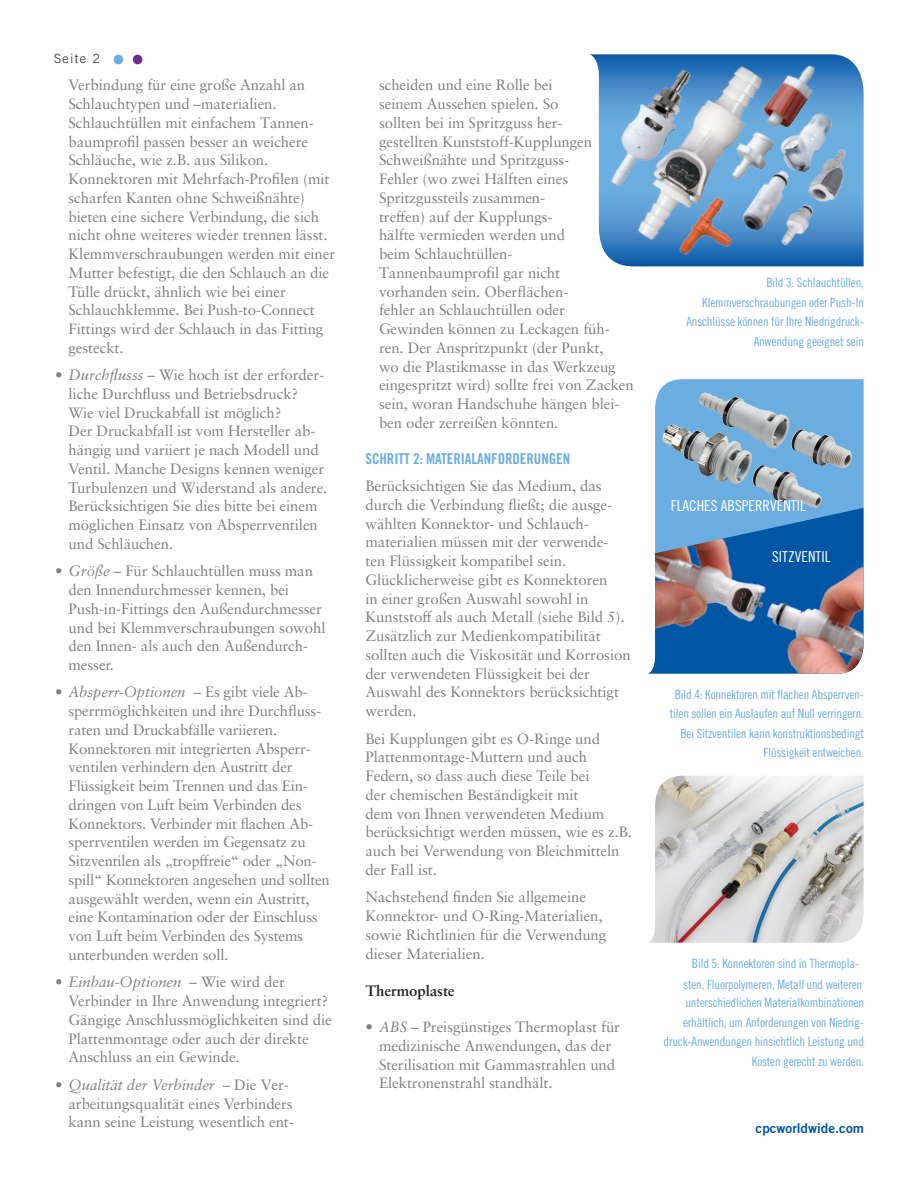
<style>
.page{position:relative;width:918px;height:1188px;background:#fff}
.page>*{position:absolute;margin:0;border:0;box-sizing:border-box;transform-origin:0 0}
.SUB-sub{font:15px/18.8px "Sabon LT Pro";letter-spacing:-.005em;color:#7e8083}
.t1{font:15px "Trade Gothic LT Pro Bd Cn 20";letter-spacing:-.005em;color:#6caddf}
.t2{font:15px "Trade Gothic LT Pro Cn 18";color:#fff}
.SUB-sub-2{font:700 15px "Sabon LT Pro";letter-spacing:-.005em;color:#231f20}
.t3{font:13.5px "Trade Gothic LT Pro Bd 2";color:#0155a5}
.t4{font:12.75px/19.5px "Trade Gothic LT Pro Cn 18";letter-spacing:-.015em;color:#6caddf;text-align:right}
.t5{font:300 12.75px "Trade Gothic LT Pro";letter-spacing:.12em;color:#231f20}
.s1{font-style:inherit}
.s2{font-style:italic}
</style>
<div class="page">
<div style="left:114px;top:55px;width:9px;height:9px;background:#6caddf;border-radius:50%"></div>
<div style="left:133px;top:55px;width:9px;height:9px;background:#6e2a8e;border-radius:50%"></div>
<img style="left:648px;top:776px;width:216px;height:167px">
<img style="left:647px;top:533px;width:217px;height:141px">
<img style="left:655px;top:379px;width:209px;height:154px">
<img style="left:597px;top:54px;width:267px;height:212px">
<p class="t5" style="left:54px;top:51px;width:48px">Seite 2</p>
<p class="SUB-sub" style="left:69px;top:75px;width:268px">Verbindung für eine große Anzahl an Schlauchtypen und –materialien.<br>Schlauchtüllen mit einfachem <span class="s1">Tannen&shy;</span>baumprofil passen besser an <span class="s1">weichere </span>Schläuche, wie z.B. aus Silikon.<br>Konnektoren mit Mehrfach-Profilen (mit scharfen Kanten ohne Schweißnähte) bieten eine sichere Verbindung, die sich nicht ohne weiteres wieder trennen lässt.<br>Klemmverschraubungen werden mit einer Mutter befestigt, die den Schlauch an die Tülle drückt, ähnlich wie bei einer Schlauchklemme. Bei Push-to-Connect Fittings wird der Schlauch in das Fitting gesteckt.</p>
<p class="SUB-sub" style="left:69px;top:365px;width:260px;text-indent:-14px">• <span class="s2">Durchflusss</span> – Wie hoch ist der <span class="s1">erforder&shy;</span>liche Durchfluss und <span class="s1">Betriebsdruck?<br></span>Wie viel Druckabfall ist <span class="s1">möglich?<br></span>Der Druckabfall ist vom <span class="s1">Hersteller ab&shy;hän</span>gig und variiert je nach <span class="s1">Modell und </span>Ventil. Manche Designs <span class="s1">kennen weniger </span>Turbulenzen und <span class="s1">Widerstand als andere.<br></span>Berücksichtigen <span class="s1">Sie dies bitte bei einem </span>möglichen Einsatz <span class="s1">von Absperrventilen </span>und Schläuchen.</p>
<p class="SUB-sub" style="left:69px;top:561px;width:258px;text-indent:-14px">• <span class="s2">Größe</span> – Für Schlauchtüllen muss man den Innendurchmesser kennen, bei<br>Push-in-Fittings den Außendurchmesser und bei Klemmverschraubungen sowohl den Innen- als auch den <span class="s1">Außendurch&shy;</span>messer.</p>
<p class="SUB-sub" style="left:69px;top:682px;width:263px;text-indent:-14px">• <span class="s2">Absperr-Optionen</span> – Es gibt viele <span class="s1">Ab&shy;</span>sperrmöglichkeiten und ihre <span class="s1">Durchfluss&shy;</span>raten und Druckabfälle <span class="s1">variieren.<br></span>Konnektoren mit integrierten <span class="s1">Absperr&shy;</span>ventilen verhindern den Austritt <span class="s1">der </span>Flüssigkeit beim Trennen und das <span class="s1">Ein&shy;</span>dringen von Luft beim Verbinden des Konnektors. Verbinder mit flachen <span class="s1">Ab&shy;</span>sperrventilen werden im Gegensatz zu Sitzventilen als „tropffreie“ oder „Non&shy;spill“ Konnektoren angesehen und sollten ausgewählt werden, wenn ein Austritt, <span class="s1">eine</span> Kontamination oder der Einschluss <span class="s1">von</span> Luft beim Verbinden des Systems unterbunden werden soll.</p>
<p class="SUB-sub" style="left:69px;top:972px;width:265px;text-indent:-14px">• <span class="s2">Einbau-Optionen</span> – Wie wird der Verbinder in Ihre Anwendung integriert?<br>Gängige Anschlussmöglichkeiten sind die Plattenmontage oder auch der direkte Anschluss an ein Gewinde.</p>
<p class="SUB-sub" style="left:69px;top:1075px;width:227px;text-indent:-14px">• <span class="s2">Qualität der Verbinder</span> – Die <span class="s1">Ver&shy;</span>arbeitungsqualität eines Verbinders kann <span class="s1">seine</span> Leistung <span class="s1">wesentlich ent-</span></p>
<p class="SUB-sub" style="left:379px;top:75px;width:256px">scheiden und eine <span class="s1">Rolle bei<br>s</span>einem Aussehen <span class="s1">spielen. So<br></span>sollten bei im <span class="s1">Spritzguss her-<br></span>gestellten <span class="s1">Kunststoff-Kupplungen<br>Schweißnähte und Spritzguss-<br>Fehler (wo zwei Hälften eines<br>Spritzgussteils zusammen-<br></span>treffen) <span class="s1">auf der Kupplungs-<br></span>hälfte <span class="s1">vermieden werden und<br></span>beim <span class="s1">Schlauchtüllen-<br>Tannenbaumprofil gar nicht<br></span>vorhanden <span class="s1">sein. Oberflächen-<br>f</span>ehler an Schlauchtüllen <span class="s1">oder<br></span>Gewinden können zu Leckagen <span class="s1">füh&shy;</span>ren. Der Anspritzpunkt (der Punkt,<br><span class="s1">wo</span> die Plastikmasse in das Werkzeug eingespritzt wird) sollte frei von Zacken sein, woran Handschuhe hängen blei&shy;<span class="s1">ben</span> oder zerreißen könnten.</p>
<p class="t1" style="left:366px;top:449px;width:206px">SCHRITT 2: MATERIALANFORDERUNGEN</p>
<p class="SUB-sub" style="left:366px;top:476px;width:267px">Berücksichtigen Sie das Medium, <span class="s1">das </span>durch die Verbindung fließt; <span class="s1">die ausge&shy;</span>wählten Konnektor- und <span class="s1">Schlauch&shy;</span>materialien müssen mit der <span class="s1">verwende&shy;</span>ten Flüssigkeit kompatibel sein.<br>Glücklicherweise gibt es Konnektoren<br>in einer großen Auswahl sowohl in Kunststoff als auch Metall (siehe Bild <span class="s1">5).<br></span>Zusätzlich zur Medienkompatibilität sollten auch die Viskosität und Korrosion der verwendeten Flüssigkeit bei der Auswahl des Konnektors berücksichtigt werden.</p>
<p class="SUB-sub" style="left:366px;top:729px;width:268px">Bei Kupplungen gibt es O-Ringe und Plattenmontage-Muttern und auch Federn, so dass auch diese Teile bei<br>der chemischen Beständigkeit mit<br>dem von Ihnen verwendeten Medium berücksichtigt werden müssen, wie es z.B. auch bei Verwendung von Bleichmitteln der Fall ist.</p>
<p class="SUB-sub" style="left:366px;top:887px;width:242px">Nachstehend finden Sie allgemeine Konnektor- und O-Ring-Materialien, sowie Richtlinien für die Verwendung dieser Materialien.</p>
<p class="SUB-sub-2" style="left:366px;top:981px;width:91px">Thermoplaste</p>
<p class="SUB-sub" style="left:379px;top:1017px;width:243px;text-indent:-14px">• <span class="s2">ABS</span> – Preisgünstiges Thermoplast für medizinische Anwendungen, das der Sterilisation mit Gammastrahlen und Elektronenstrahl standhält.</p>
<p class="t4" style="left:686px;top:273px;width:179px">Bild 3: Schlauchtüllen,<br>Klemmverschraubungen oder Push-In<br>Anschlüsse können für Ihre Niedrigdruck-<br>Anwendung geeignet sein</p>
<p class="t2" style="left:671px;top:496px;width:136px">FLACHES ABSPERRVENTIL</p>
<p class="t2" style="left:772px;top:548px;width:60px">SITZVENTIL</p>
<p class="t4" style="left:670px;top:684px;width:196px">Bild 4: Konnektoren mit flachen Absperrven&shy;tilen sollen ein Auslaufen auf Null verringern.<br>Bei Sitzventilen kann konstruktionsbedingt Flüssigkeit entweichen.</p>
<p class="t4" style="left:683px;top:954px;width:180px;line-height:20.2px;text-align:center">Bild 5: Konnektoren sind in Thermopla&shy;sten, Fluorpolymeren, Metall und weiteren</p>
<p class="t4" style="left:664px;top:993px;width:202px">unterschiedlichen Materialkombinationen erhältlich, um Anforderungen von Niedrig&shy;druck-Anwendungen hinsichtlich Leistung und Kosten gerecht zu werden.</p>
<p class="t3" style="left:756px;top:1120px;width:110px">cpcworldwide.com</p>
</div>
